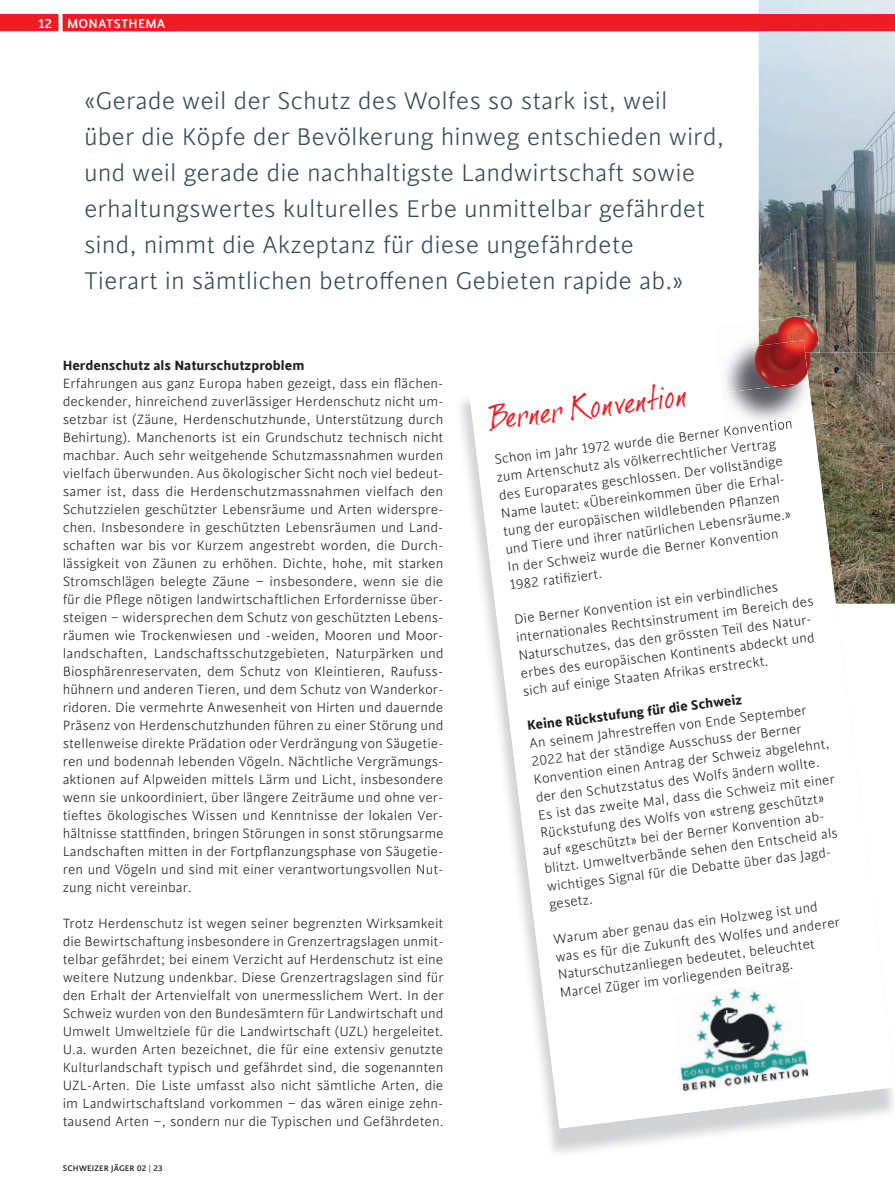
<style>
.page{position:relative;width:895px;height:1192px;background:#fff}
.page>*{position:absolute;margin:0;border:0;box-sizing:border-box;transform-origin:0 0}
.t1{font:33px "Dear Joe 2";color:#ee1d23}
.t2{font:300 27px/36px "Cinta";color:#344a57}
.t3{font:300 15px/18px "Cinta";color:#231f20}
.t4{font:700 15px "Cinta";color:#231f20}
.t5{font:500 14.25px "Cinta";letter-spacing:.015em;color:#fff}
.t6{font:500 9px "Cinta";letter-spacing:.01em;color:#231f20}
.s1{font-weight:300}
</style>
<div class="page">
<img style="left:758px;top:0;width:137px;height:340px">
<svg style="left:468px;top:340px;width:427px;height:788px"></svg>
<img style="left:714px;top:340px;width:2px;height:11px">
<img style="left:758px;top:314px;width:61px;height:38px">
<img style="left:808px;top:352px;width:20px;height:73px">
<img style="left:716px;top:340px;width:92px;height:53px">
<img style="left:721px;top:382px;width:93px;height:45px">
<img style="left:725px;top:418px;width:68px;height:17px">
<img style="left:671px;top:980px;width:139px;height:112px">
<div style="left:0;top:14px;width:58px;height:17px;background:#ee1d23"></div>
<div style="left:63px;top:14px;width:832px;height:17px;background:#ee1d23"></div>
<p class="t5" style="left:39px;top:16px;width:15px">12</p>
<p class="t5" style="left:67px;top:16px;width:100px">MONATSTHEMA</p>
<p class="t2" style="left:84px;top:83px;width:641px">«Gerade weil der Schutz des Wolfes so stark ist, weil über die Köpfe der Bevölkerung hinweg entschieden wird, und weil gerade die nachhaltigste Landwirtschaft sowie erhaltungswertes kulturelles Erbe unmittelbar gefährdet sind, nimmt die Akzeptanz für diese ungefährdete<br>Tierart in sämtlichen betro enen Gebieten rapide ab.»</p>
<p class="t4" style="left:63px;top:359px;width:243px">Herdenschutz als Naturschutzproblem</p>
<p class="t3" style="left:63px;top:374px;width:382px;text-align:justify">Erfahrungen aus ganz Europa haben gezeigt, dass ein flächen&shy;deckender, hinreichend zuverlässiger Herdenschutz nicht um&shy;setzbar ist (Zäune, Herdenschutzhunde, Unterstützung durch Behirtung). Manchenorts ist ein Grundschutz technisch nicht machbar. Auch sehr weitgehende Schutzmassnahmen wurden vielfach überwunden. Aus ökologischer Sicht noch viel bedeut&shy;samer ist, dass die Herdenschutzmassnahmen vielfach den Schutzzielen geschützter Lebensräume und Arten widerspre&shy;chen. Insbesondere in geschützten Lebensräumen und Land&shy;schaften war bis vor Kurzem angestrebt worden, die Durch&shy;lässigkeit von Zäunen zu erhöhen. Dichte, hohe, mit starken Stromschlägen belegte Zäune – insbesondere, wenn sie die für die Pflege nötigen landwirtschaftlichen Erfordernisse über&shy;steigen – widersprechen dem Schutz von geschützten Lebens&shy;räumen wie Trockenwiesen und -weiden, Mooren und Moor&shy;landschaften, Landschaftsschutzgebieten, Naturpärken und Biosphärenreservaten, dem Schutz von Kleintieren, Raufuss&shy;hühnern und anderen Tieren, und dem Schutz von Wanderkor&shy;ridoren. Die vermehrte Anwesenheit von Hirten und dauernde Präsenz von Herdenschutzhunden führen zu einer Störung und stellenweise direkte Prädation oder Verdrängung von Säugetie&shy;ren und bodennah lebenden Vögeln. Nächtliche Vergrämungs&shy;aktionen auf Alpweiden mittels Lärm und Licht, insbesondere wenn sie unkoordiniert, über längere Zeiträume und ohne ver&shy;tieftes ökologisches Wissen und Kenntnisse der lokalen Ver&shy;hältnisse stattfinden, bringen Störungen in sonst störungsarme Landschaften mitten in der Fortpflanzungsphase von Säugetie&shy;ren und Vögeln und sind mit einer verantwortungsvollen Nut&shy;zung nicht vereinbar.</p>
<p class="t3" style="left:63px;top:914px;width:382px;text-align:justify">Trotz Herdenschutz ist wegen seiner begrenzten Wirksamkeit die Bewirtschaftung insbesondere in Grenzertragslagen unmit&shy;telbar gefährdet; bei einem Verzicht auf Herdenschutz ist eine weitere Nutzung undenkbar. Diese Grenzertragslagen sind für den Erhalt der Artenvielfalt von unermesslichem Wert. In der Schweiz wurden von den Bundesämtern für Landwirtschaft und Umwelt Umweltziele für die Landwirtschaft (UZL) hergeleitet.<br>U.a. wurden Arten bezeichnet, die für eine extensiv genutzte Kulturlandschaft typisch und gefährdet sind, die sogenannten UZL-Arten. Die Liste umfasst also nicht sämtliche Arten, die im Landwirtschaftsland vorkommen – das wären einige zehn&shy;tausend Arten –, sondern nur die Typischen und Gefährdeten.</p>
<p class="t6" style="left:63px;top:1163px;width:101px">SCHWEIZER JÄGER 02 <span class="s1">|</span> 23</p>
<h1 class="t1" style="left:487px;top:399px;width:200px;rotate:-7deg">Berner Konvention</h1>
<p class="t3" style="left:493px;top:451px;width:301px;rotate:-7deg">Schon im Jahr 1972 wurde die Berner Konvention zum Artenschutz als völkerrechtlicher Vertrag des Europarates geschlossen. Der vollständige Name lautet: «Übereinkommen über die Erhal&shy;tung der europäischen wildlebenden Pfl anzen und Tiere und ihrer natürlichen Lebensräume.» In der Schweiz wurde die Berner Konvention 1982 ratifi ziert.</p>
<p class="t3" style="left:513px;top:611px;width:301px;rotate:-7deg">Die Berner Konvention ist ein verbindliches internationales Rechtsinstrument im Bereich des Naturschutzes, das den grössten Teil des Natur&shy;erbes des europäischen Kontinents abdeckt und sich auf einige Staaten Afrikas erstreckt.</p>
<p class="t4" style="left:526px;top:720px;width:218px;rotate:-7deg">Keine Rückstufung für die Schweiz</p>
<p class="t3" style="left:528px;top:735px;width:302px;rotate:-7deg">An seinem Jahrestre en von Ende September 2022 hat der ständige Ausschuss der Berner Konvention einen Antrag der Schweiz abgelehnt, der den Schutzstatus des Wolfs ändern wollte.<br>Es ist das zweite Mal, dass die Schweiz mit einer Rückstufung des Wolfs von «streng geschützt» auf «geschützt» bei der Berner Konvention ab&shy;blitzt. Umweltverbände sehen den Entscheid als wichtiges Signal für die Debatte über das Jagd&shy;gesetz.</p>
<p class="t3" style="left:552px;top:930px;width:290px;rotate:-7deg">Warum aber genau das ein Holzweg ist und was es für die Zukunft des Wolfes und anderer Naturschutzanliegen bedeutet, beleuchtet Marcel Züger im vorliegenden Beitrag.</p>
</div>
